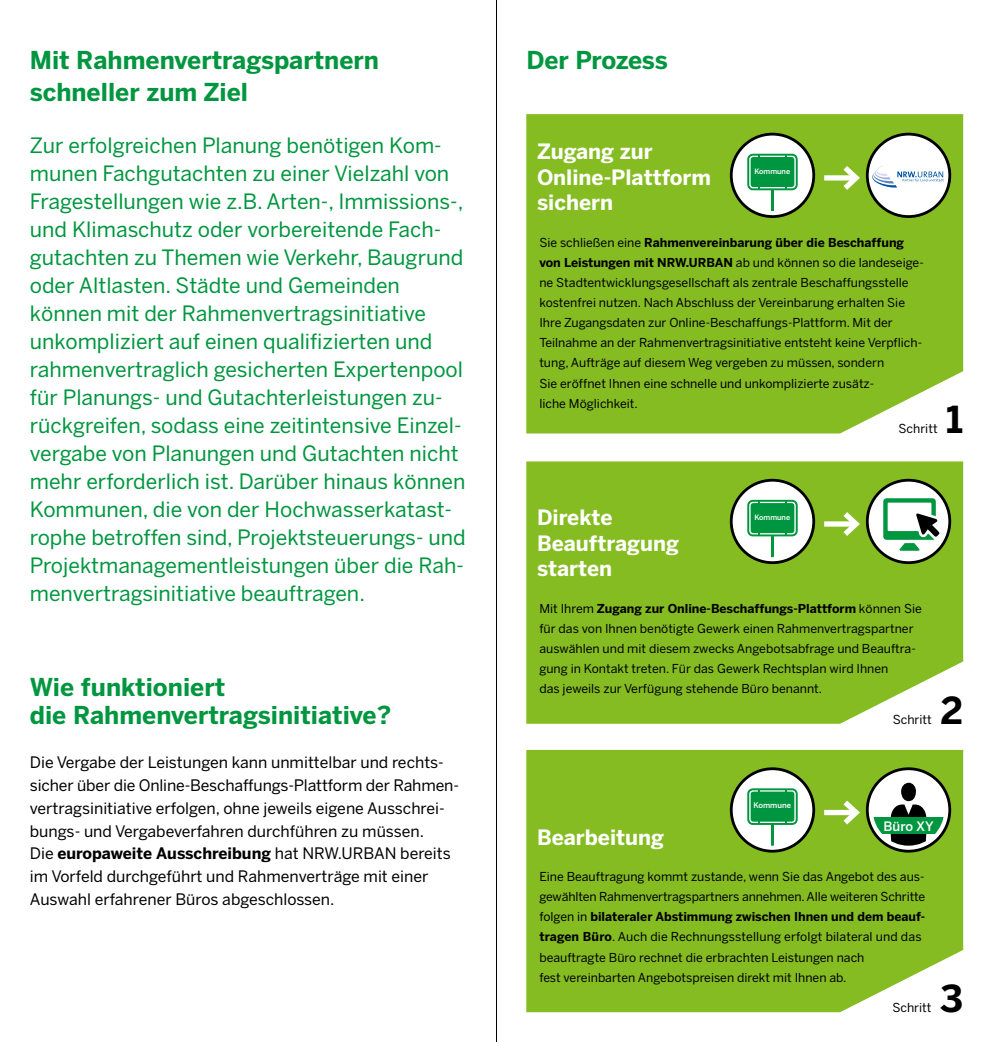
<style>
.page{position:relative;width:993px;height:1042px;background:#fff}
.page>*{position:absolute;margin:0;border:0;box-sizing:border-box;transform-origin:0 0}
.t1{font:700 36.93px "Benton Sans";color:#000}
.t2{font:700 24.5px/28px "Benton Sans";color:#00963f}
.t3{font:21px/28px "Benton Sans";color:#00963f}
.t4{font:700 21px/25.4px "Benton Sans";color:#fff}
.t5{font:15.75px/22.8px "Benton Sans";color:#000}
.t6{font:500 12.95px "Benton Sans";letter-spacing:-.005em;color:#fff}
.t7{font:12.25px/20.1px "Benton Sans";color:#000}
.t8{font:500 7.7px "Benton Sans";color:#fff}
.t9{font:500 7.35px "Benton Sans";color:#fff}
.s1{font-weight:700}
</style>
<div class="page">
<div style="left:526px;top:114px;width:436px;height:319px;background:#85bc22"></div>
<div style="left:526px;top:461px;width:436px;height:263px;background:#85bc22"></div>
<div style="left:526px;top:750px;width:436px;height:262px;background:#85bc22"></div>
<hr style="left:496px;top:0;width:1px;height:1042px;background:#000">
<svg style="left:731px;top:769px;width:82px;height:82px"></svg>
<div style="left:729px;top:767px;width:85px;height:85px;border:3px solid #000;border-radius:50%"></div>
<div style="left:736px;top:774px;width:72px;height:71px;background:#fff;border-radius:50%"></div>
<svg style="left:747px;top:788px;width:50px;height:37px"></svg>
<hr style="left:771px;top:824px;width:2px;height:21px;background:#00963f">
<div style="left:750px;top:791px;width:44px;height:30px;background:#00963f;border-radius:3px"></div>
<svg style="left:867px;top:480px;width:82px;height:83px"></svg>
<div style="left:865px;top:479px;width:85px;height:85px;border:3px solid #000;border-radius:50%"></div>
<svg style="left:867px;top:769px;width:82px;height:82px"></svg>
<div style="left:865px;top:767px;width:85px;height:85px;border:3px solid #000;border-radius:50%"></div>
<div style="left:872px;top:486px;width:71px;height:71px;background:#fff;border-radius:50%"></div>
<div style="left:872px;top:774px;width:71px;height:71px;background:#fff;border-radius:50%"></div>
<div style="left:900px;top:783px;width:15px;height:18px;background:#000;border-radius:50%"></div>
<svg style="left:889px;top:804px;width:37px;height:41px"></svg>
<svg style="left:731px;top:480px;width:82px;height:83px"></svg>
<div style="left:729px;top:479px;width:85px;height:85px;border:3px solid #000;border-radius:50%"></div>
<div style="left:736px;top:486px;width:72px;height:71px;background:#fff;border-radius:50%"></div>
<svg style="left:747px;top:500px;width:50px;height:36px"></svg>
<hr style="left:771px;top:536px;width:2px;height:21px;background:#00963f">
<div style="left:750px;top:503px;width:44px;height:30px;background:#00963f;border-radius:3px"></div>
<div style="left:823px;top:521px;width:32px;height:6px;background:#fff"></div>
<svg style="left:837px;top:506px;width:26px;height:35px"></svg>
<div style="left:823px;top:810px;width:32px;height:5px;background:#fff"></div>
<svg style="left:837px;top:795px;width:26px;height:35px"></svg>
<div style="left:872px;top:817px;width:71px;height:17px;background:#00963f"></div>
<svg style="left:882px;top:498px;width:61px;height:53px"></svg>
<svg style="left:867px;top:134px;width:82px;height:83px"></svg>
<div style="left:865px;top:133px;width:85px;height:85px;border:3px solid #000;border-radius:50%"></div>
<div style="left:872px;top:140px;width:71px;height:71px;background:#fff;border-radius:50%"></div>
<svg style="left:731px;top:134px;width:82px;height:83px"></svg>
<div style="left:729px;top:133px;width:85px;height:85px;border:3px solid #000;border-radius:50%"></div>
<div style="left:736px;top:140px;width:72px;height:71px;background:#fff;border-radius:50%"></div>
<svg style="left:747px;top:154px;width:50px;height:36px"></svg>
<hr style="left:771px;top:190px;width:2px;height:21px;background:#00963f">
<div style="left:750px;top:157px;width:44px;height:30px;background:#00963f;border-radius:3px"></div>
<div style="left:823px;top:175px;width:32px;height:5px;background:#fff"></div>
<svg style="left:837px;top:160px;width:26px;height:35px"></svg>
<svg style="left:872px;top:165px;width:71px;height:23px"></svg>
<h2 class="t2" style="left:30px;top:44px;width:350px;line-height:31.5px">Mit Rahmenvertragspartnern schneller zum Ziel</h2>
<p class="t3" style="left:30px;top:131px;width:437px">Zur erfolgreichen Planung benötigen Kom&shy;munen Fachgutachten zu einer Vielzahl von Fragestellungen wie z.B. Arten-, Immissions-, und Klimaschutz oder vorbereitende Fach&shy;gutachten zu Themen wie Verkehr, Baugrund oder Altlasten. Städte und Gemeinden können mit der Rahmenvertragsinitiative unkompliziert auf einen qualifizierten und rahmenvertraglich gesicherten Expertenpool für Planungs- und Gutachterleistungen zu&shy;rückgreifen, sodass eine zeitintensive Einzel&shy;vergabe von Planungen und Gutachten nicht mehr erforderlich ist. Darüber hinaus können Kommunen, die von der Hochwasserkatast&shy;rophe betroffen sind, Projektsteuerungs- und Projektmanagementleistungen über die Rah&shy;menvertragsinitiative beauftragen.</p>
<h2 class="t2" style="left:30px;top:672px;width:363px">Wie funktioniert<br>die Rahmenvertragsinitiative?</h2>
<p class="t5" style="left:30px;top:751px;width:430px">Die Vergabe der Leistungen kann unmittelbar und rechts&shy;sicher über die Online-Beschaffungs-Plattform der Rahmen&shy;vertragsinitiative erfolgen, ohne jeweils eigene Ausschrei&shy;bungs- und Vergabeverfahren durchführen zu müssen.<br>Die <span class="s1">europaweite Ausschreibung</span> hat NRW.URBAN bereits im Vorfeld durchgeführt und Rahmenverträge mit einer Auswahl erfahrener Büros abgeschlossen.</p>
<h2 class="t2" style="left:526px;top:46px;width:143px">Der Prozess</h2>
<h3 class="t4" style="left:537px;top:139px;width:175px">Zugang zur<br>Online-Plattform sichern</h3>
<p class="t9" style="left:754px;top:167px;width:37px">Kommune</p>
<p class="t7" style="left:539px;top:232px;width:386px">Sie schließen eine <span class="s1">Rahmenvereinbarung über die Beschaffung von Leistungen mit NRW.URBAN</span> ab und können so die landeseige&shy;ne Stadtentwicklungsgesellschaft als zentrale Beschaffungsstelle kostenfrei nutzen. Nach Abschluss der Vereinbarung erhalten Sie Ihre Zugangsdaten zur Online-Beschaffungs-Plattform. Mit der Teilnahme an der Rahmenvertragsinitiative entsteht keine Verpflich&shy;tung, Aufträge auf diesem Weg vergeben zu müssen, sondern<br>Sie eröffnet Ihnen eine schnelle und unkomplizierte zusätz-<br>liche Möglichkeit.</p>
<p class="t7" style="left:898px;top:419px;width:41px">Schritt</p>
<h1 class="t1" style="left:945px;top:398px;width:18px">1</h1>
<h3 class="t4" style="left:537px;top:505px;width:143px">Direkte<br>Beauftragung starten</h3>
<p class="t9" style="left:754px;top:513px;width:37px">Kommune</p>
<p class="t7" style="left:539px;top:598px;width:384px">Mit Ihrem <span class="s1">Zugang zur Online-Beschaffungs-Plattform</span> können Sie für das von Ihnen benötigte Gewerk einen Rahmenvertragspartner auswählen und mit diesem zwecks Angebotsabfrage und Beauftra&shy;gung in Kontakt treten. Für das Gewerk Rechtsplan wird Ihnen<br>das jeweils zur Verfügung stehende Büro benannt.</p>
<p class="t7" style="left:892px;top:709px;width:41px">Schritt</p>
<h1 class="t1" style="left:940px;top:688px;width:24px">2</h1>
<h3 class="t4" style="left:537px;top:824px;width:128px">Bearbeitung</h3>
<p class="t8" style="left:753px;top:800px;width:39px">Kommune</p>
<p class="t6" style="left:883px;top:818px;width:52px">Büro XY</p>
<p class="t7" style="left:539px;top:866px;width:387px">Eine Beauftragung kommt zustande, wenn Sie das Angebot des aus&shy;gewählten Rahmenvertragspartners annehmen. Alle weiteren Schritte folgen in <span class="s1">bilateraler Abstimmung zwischen Ihnen und dem beauf&shy;tragen Büro</span>. Auch die Rechnungsstellung erfolgt bilateral und das beauftragte Büro rechnet die erbrachten Leistungen nach<br>fest vereinbarten Angebotspreisen direkt mit Ihnen ab.</p>
<p class="t7" style="left:892px;top:997px;width:41px">Schritt</p>
<h1 class="t1" style="left:939px;top:977px;width:24px">3</h1>
</div>
